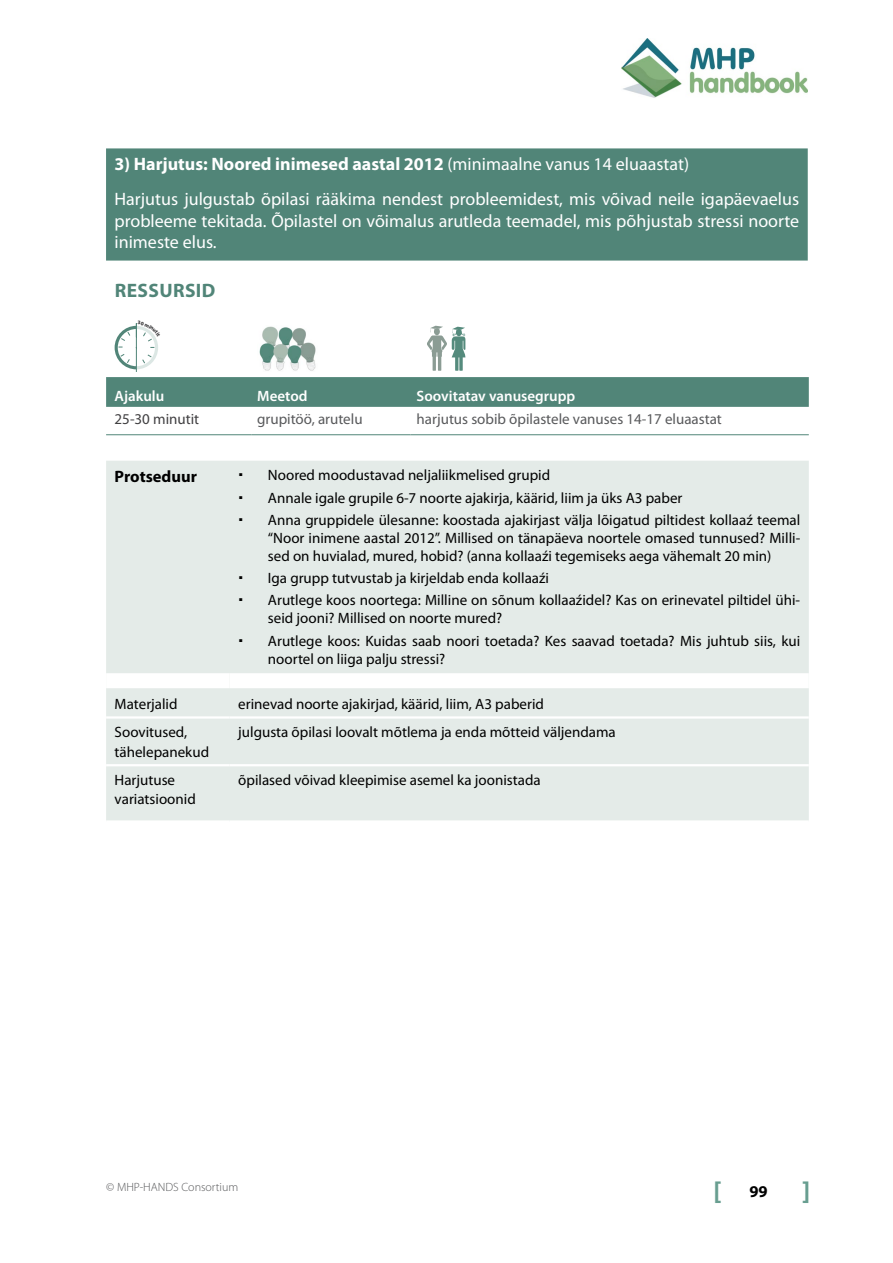
<style>
.page{position:relative;width:893px;height:1263px;background:#fff}
.page>*{position:absolute;margin:0;border:0;box-sizing:border-box;transform-origin:0 0}
.t1{font:700 27px "Myriad Pro";color:#689e90}
.t2{font:700 19.5px "Myriad Pro";letter-spacing:.02em;color:#518578}
.t3{font:18px/34.8px "Myriad Pro";color:#fff}
.t4{font:700 16.5px "Myriad Pro";color:#000}
.t5{font:15px/22.2px "Myriad Pro";color:#000}
.t6{font:15px "Myriad Pro";color:#58595b}
.t7{font:600 15px "Myriad Pro";color:#fff}
.t8{font:15px "Myriad Pro";color:#414042}
.t9{font:300 12px "Myriad Pro";color:#58595b}
.s1{font-weight:700}
.s2{font-size:27px;color:#689e90}
</style>
<div class="page">
<img style="left:621px;top:38px;width:186px;height:60px">
<div style="left:106px;top:377px;width:703px;height:30px;background:#518578"></div>
<hr style="left:106px;top:434px;width:145px;height:1px;background:#518578">
<hr style="left:251px;top:434px;width:160px;height:1px;background:#518578">
<hr style="left:411px;top:434px;width:398px;height:1px;background:#518578">
<hr style="left:136px;top:323px;width:1px;height:48px;background:#518578">
<img style="left:259px;top:326px;width:57px;height:45px">
<svg style="left:427px;top:326px;width:38px;height:45px"></svg>
<div style="left:106px;top:148px;width:702px;height:113px;background:#518578"></div>
<div style="left:106px;top:461px;width:703px;height:359px;background:#e4ebe8"></div>
<div style="left:106px;top:673px;width:124px;height:15px;background:#fff"></div>
<div style="left:230px;top:673px;width:579px;height:15px;background:#fff"></div>
<hr style="left:106px;top:716px;width:124px;height:3px;background:#fff">
<hr style="left:106px;top:764px;width:124px;height:2px;background:#fff">
<hr style="left:230px;top:716px;width:579px;height:3px;background:#fff">
<hr style="left:230px;top:764px;width:579px;height:2px;background:#fff">
<svg style="left:115px;top:323px;width:43px;height:46px"></svg>
<p class="t3" style="left:115px;top:147px;width:686px"><span class="s1">3) Harjutus: Noored inimesed aastal 2012</span> (minimaalne vanus 14 eluaastat)<br>Harjutus julgustab õpilasi rääkima nendest probleemidest, mis võivad neile igapäevaelus</p>
<p class="t3" style="left:115px;top:210px;width:686px;line-height:21.3px">probleeme tekitada. Õpilastel on võimalus arutleda teemadel, mis põhjustab stressi noorte inimeste elus.</p>
<h2 class="t2" style="left:115px;top:278px;width:102px">RESSURSID</h2>
<p class="t7" style="left:115px;top:386px;width:51px">Ajakulu</p>
<p class="t7" style="left:257px;top:386px;width:52px">Meetod</p>
<p class="t7" style="left:417px;top:386px;width:160px">Soovitatav vanusegrupp</p>
<p class="t8" style="left:115px;top:410px;width:86px">25-30 minutit</p>
<p class="t6" style="left:257px;top:410px;width:107px">grupitöö, arutelu</p>
<p class="t6" style="left:417px;top:410px;width:307px">harjutus sobib õpilastele vanuses 14-17 eluaastat</p>
<p class="t4" style="left:115px;top:465px;width:84px">Protseduur</p>
<p class="t5" style="left:268px;top:464px;width:534px">Noored moodustavad neljaliikmelised grupid<br>Annale igale grupile 6-7 noorte ajakirja, käärid, liim ja üks A3 paber<br>Anna gruppidele ülesanne: koostada ajakirjast välja lõigatud piltidest kollaaź teemal</p>
<p class="t5" style="left:268px;top:529px;width:534px;line-height:18px">“Noor inimene aastal 2012”. Millised on tänapäeva noortele omased tunnused? Milli&shy;sed on huvialad, mured, hobid? (anna kollaaźi tegemiseks aega vähemalt 20 min)</p>
<p class="t5" style="left:268px;top:567px;width:534px">Iga grupp tutvustab ja kirjeldab enda kollaaźi<br>Arutlege koos noortega: Milline on sõnum kollaaźidel? Kas on erinevatel piltidel ühi-</p>
<p class="t5" style="left:268px;top:607px;width:534px">seid jooni? Millised on noorte mured?<br>Arutlege koos: Kuidas saab noori toetada? Kes saavad toetada? Mis juhtub siis, kui</p>
<p class="t5" style="left:268px;top:647px;width:179px">noortel on liiga palju stressi?</p>
<p class="t5" style="left:115px;top:692px;width:64px">Materjalid</p>
<p class="t5" style="left:238px;top:692px;width:307px">erinevad noorte ajakirjad, käärid, liim, A3 paberid</p>
<p class="t5" style="left:115px;top:722px;width:96px;line-height:19.5px">Soovitused, tähelepanekud</p>
<p class="t5" style="left:238px;top:721px;width:379px">julgusta õpilasi loovalt mõtlema ja enda mõtteid väljendama</p>
<p class="t5" style="left:115px;top:770px;width:83px;line-height:19.5px">Harjutuse variatsioonid</p>
<p class="t5" style="left:238px;top:769px;width:304px">õpilased võivad kleepimise asemel ka joonistada</p>
<p class="t9" style="left:106px;top:1181px;width:133px">© MHP-HANDS Consortium</p>
<p class="t4" style="left:713px;top:1181px;width:56px"><span class="s2">[</span> 99</p>
<h1 class="t1" style="left:802px;top:1173px;width:10px">]</h1>
</div>
